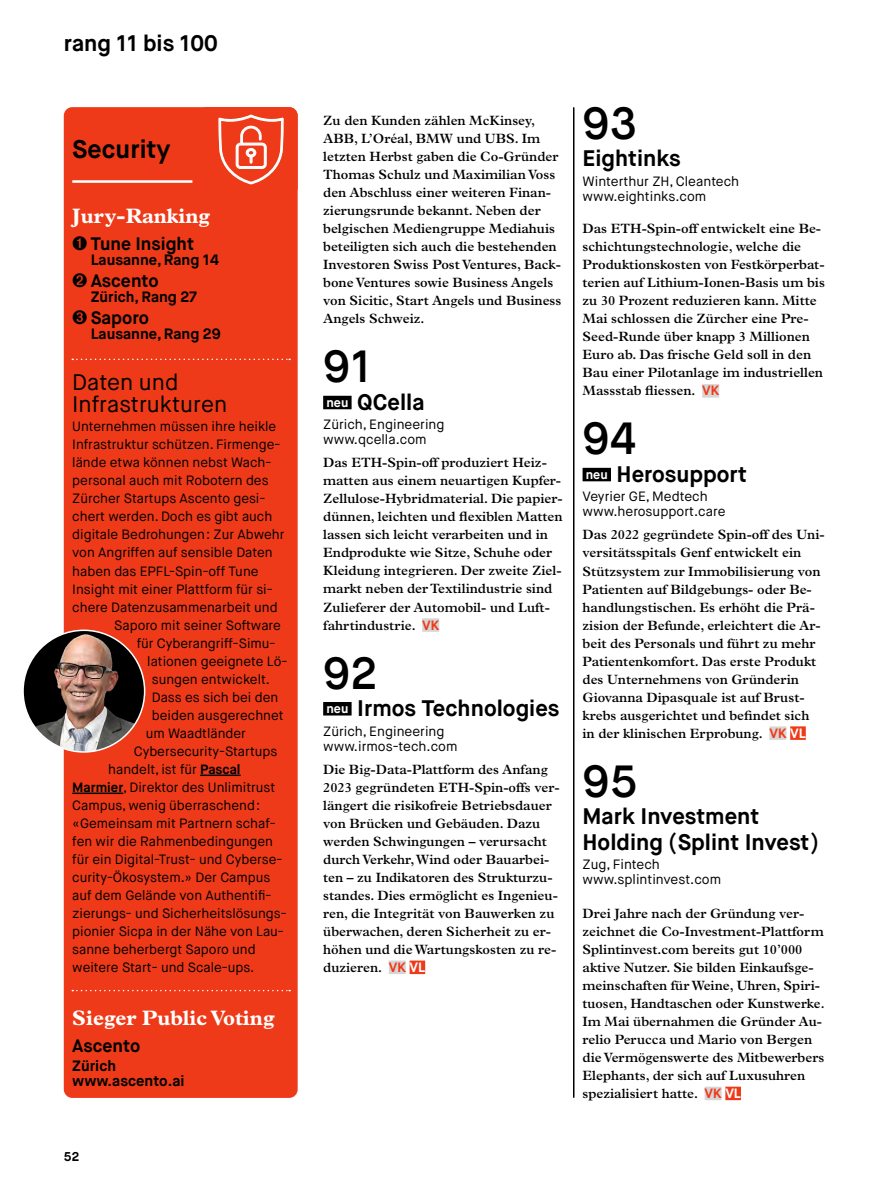
<style>
.page{position:relative;width:893px;height:1200px;background:#fff}
.page>*{position:absolute;margin:0;border:0;box-sizing:border-box;transform-origin:0 0}
.SU_Top100_Rang{font:600 45px "Maison Neue";color:#000}
.t1{font:700 25.5px "Maison Neue";color:#000}
.SU_Top100_Firma{font:700 22.5px/25.5px "Maison Neue";color:#000}
._500_GS_mit_Einzug_x{font:22.5px/22.5px "Maison Neue";color:#000}
.t2{font:700 21px "Plantin Std";color:#fff}
.t3{font:700 18px "Maison Neue";color:#000}
.t4{font:700 15px/15px "Maison Neue";color:#000}
._500_GS_mit_Einzug_x-2{font:600 13.5px/18px "Plantin Std";color:#000}
._500_GS_mit_Einzug_x-3{font:13.5px "Maison Neue";color:#000}
.SU_Top100_Adresse{font:13.5px "Maison Neue";color:#000}
.t5{font:700 12.75px "Maison Neue";color:#000}
.s1{font-weight:700}
.s2{font-size:12.75px;color:#fff}
.s3{font-family:"Maison Neue";font-weight:700;color:#ee3a18}
.s4{font-family:"Maison Neue";font-weight:700;color:#fff}
</style>
<div class="page">
<hr style="left:573px;top:107px;width:1px;height:990px;background:#000">
<div style="left:64px;top:107px;width:234px;height:990px;background:#ee3a18;border-radius:9px"></div>
<hr style="left:200px;top:774px;width:41px;height:1px;background:#000">
<hr style="left:72px;top:792px;width:51px;height:1px;background:#000">
<svg style="left:218px;top:107px;width:80px;height:82px"></svg>
<hr style="left:72px;top:180px;width:120px;height:3px;background:#fff">
<svg style="left:72px;top:358px;width:218px;height:2px"></svg>
<svg style="left:72px;top:989px;width:218px;height:2px"></svg>
<div style="left:323px;top:395px;width:29px;height:14px;background:#000"></div>
<div style="left:422px;top:618px;width:17px;height:13px;background:#d7d6d7"></div>
<div style="left:323px;top:701px;width:29px;height:14px;background:#000"></div>
<div style="left:389px;top:960px;width:17px;height:13px;background:#d7d6d7"></div>
<div style="left:410px;top:960px;width:15px;height:13px;background:#ee3a18"></div>
<div style="left:702px;top:384px;width:17px;height:13px;background:#d7d6d7"></div>
<div style="left:583px;top:467px;width:28px;height:14px;background:#000"></div>
<div style="left:769px;top:726px;width:17px;height:13px;background:#d7d6d7"></div>
<div style="left:790px;top:726px;width:16px;height:13px;background:#ee3a18"></div>
<div style="left:705px;top:1086px;width:17px;height:13px;background:#d7d6d7"></div>
<div style="left:725px;top:1086px;width:16px;height:13px;background:#ee3a18"></div>
<img style="left:23px;top:630px;width:122px;height:121px;border-radius:61px">
<div style="left:22px;top:629px;width:123px;height:123px;border:2px solid #fff;border-radius:50%"></div>
<p class="SU_Top100_Firma" style="left:64px;top:31px;width:155px">rang 11 bis 100</p>
<p class="t1" style="left:72px;top:132px;width:100px">Security</p>
<p class="t2" style="left:72px;top:203px;width:139px">Jury-Ranking</p>
<p class="t3" style="left:72px;top:232px;width:123px">➊ Tune Insight</p>
<p class="t4" style="left:91px;top:252px;width:130px">Lausanne, Rang 14</p>
<p class="t3" style="left:72px;top:269px;width:88px">➋ Ascento</p>
<p class="t4" style="left:91px;top:289px;width:108px">Zürich, Rang 27</p>
<p class="t3" style="left:72px;top:306px;width:78px">➌ Saporo</p>
<p class="t4" style="left:91px;top:326px;width:132px">Lausanne, Rang 29</p>
<p class="_500_GS_mit_Einzug_x" style="left:72px;top:371px;width:156px">Daten und<br>Infrastrukturen</p>
<p class="_500_GS_mit_Einzug_x-3" style="left:72px;top:418px;width:206px">Unternehmen müssen ihre heikle</p>
<p class="_500_GS_mit_Einzug_x-3" style="left:72px;top:436px;width:210px">Infrastruktur schützen. Firmenge-</p>
<p class="_500_GS_mit_Einzug_x-3" style="left:72px;top:454px;width:201px">lände etwa können nebst Wach-</p>
<p class="_500_GS_mit_Einzug_x-3" style="left:72px;top:472px;width:198px">personal auch mit Robotern des</p>
<p class="_500_GS_mit_Einzug_x-3" style="left:72px;top:490px;width:195px">Zürcher Startups Ascento gesi-</p>
<p class="_500_GS_mit_Einzug_x-3" style="left:72px;top:508px;width:201px">chert werden. Doch es gibt auch</p>
<p class="_500_GS_mit_Einzug_x-3" style="left:72px;top:526px;width:214px">digitale Bedrohungen: Zur Abwehr</p>
<p class="_500_GS_mit_Einzug_x-3" style="left:72px;top:544px;width:202px">von Angriffen auf sensible Daten</p>
<p class="_500_GS_mit_Einzug_x-3" style="left:72px;top:562px;width:188px">haben das EPFL-Spin-off Tune</p>
<p class="_500_GS_mit_Einzug_x-3" style="left:72px;top:580px;width:202px">Insight mit einer Plattform für si-</p>
<p class="_500_GS_mit_Einzug_x-3" style="left:72px;top:598px;width:207px">chere Datenzusammenarbeit und</p>
<p class="_500_GS_mit_Einzug_x-3" style="left:114px;top:616px;width:168px">Saporo mit seiner Software</p>
<p class="_500_GS_mit_Einzug_x-3" style="left:137px;top:634px;width:139px">für Cyberangriff-Simu-</p>
<p class="_500_GS_mit_Einzug_x-3" style="left:147px;top:652px;width:141px">lationen geeignete Lö-</p>
<p class="_500_GS_mit_Einzug_x-3" style="left:152px;top:670px;width:120px">sungen entwickelt.</p>
<p class="_500_GS_mit_Einzug_x-3" style="left:152px;top:688px;width:128px">Dass es sich bei den</p>
<p class="_500_GS_mit_Einzug_x-3" style="left:152px;top:706px;width:133px">beiden ausgerechnet</p>
<p class="_500_GS_mit_Einzug_x-3" style="left:146px;top:724px;width:102px">um Waadtländer</p>
<p class="_500_GS_mit_Einzug_x-3" style="left:134px;top:742px;width:145px">Cybersecurity-Startups</p>
<p class="_500_GS_mit_Einzug_x-3" style="left:108px;top:760px;width:134px">handelt, ist für <span class="s1">Pascal</span></p>
<p class="_500_GS_mit_Einzug_x-3" style="left:72px;top:778px;width:204px"><span class="s1">Marmier</span>, Direktor des Unlimitrust</p>
<p class="_500_GS_mit_Einzug_x-3" style="left:72px;top:796px;width:189px">Campus, wenig überraschend:</p>
<p class="_500_GS_mit_Einzug_x-3" style="left:72px;top:814px;width:205px">«Gemeinsam mit Partnern schaf-</p>
<p class="_500_GS_mit_Einzug_x-3" style="left:72px;top:832px;width:202px">fen wir die Rahmenbedingungen</p>
<p class="_500_GS_mit_Einzug_x-3" style="left:72px;top:850px;width:212px">für ein Digital-Trust- und Cyberse-</p>
<p class="_500_GS_mit_Einzug_x-3" style="left:72px;top:868px;width:200px">curity-Ökosystem.» Der Campus</p>
<p class="_500_GS_mit_Einzug_x-3" style="left:72px;top:886px;width:201px">auf dem Gelände von Authentifi-</p>
<p class="_500_GS_mit_Einzug_x-3" style="left:72px;top:904px;width:216px">zierungs- und Sicherheitslösungs-</p>
<p class="_500_GS_mit_Einzug_x-3" style="left:72px;top:922px;width:213px">pionier Sicpa in der Nähe von Lau-</p>
<p class="_500_GS_mit_Einzug_x-3" style="left:72px;top:940px;width:185px">sanne beherbergt Saporo und</p>
<p class="_500_GS_mit_Einzug_x-3" style="left:72px;top:958px;width:183px">weitere Start- und Scale-ups.</p>
<p class="t2" style="left:72px;top:1005px;width:204px">Sieger Public Voting</p>
<p class="t3" style="left:72px;top:1033px;width:70px">Ascento</p>
<p class="t4" style="left:72px;top:1057px;width:114px">Zürich www.ascento.ai</p>
<p class="t5" style="left:64px;top:1148px;width:17px">52</p>
<p class="_500_GS_mit_Einzug_x-2" style="left:323px;top:112px;width:240px">Zu den Kunden zählen McKinsey, ABB, L’Oréal, BMW und UBS. Im letzten Herbst gaben die Co-Gründer Thomas Schulz und Maximilian Voss den Abschluss einer weiteren Finan&shy;zierungsrunde bekannt. Neben der belgischen Mediengruppe Mediahuis beteiligten sich auch die bestehenden Investoren Swiss Post Ventures, Back&shy;bone Ventures sowie Business Angels von Sicitic, Start Angels und Business Angels Schweiz.</p>
<p class="SU_Top100_Rang" style="left:323px;top:338px;width:50px">91</p>
<p class="SU_Top100_Firma" style="left:326px;top:389px;width:100px"><span class="s2">neu</span> QCella</p>
<p class="SU_Top100_Adresse" style="left:323px;top:416px;width:123px">Zürich, Engineering</p>
<p class="SU_Top100_Adresse" style="left:323px;top:431px;width:105px">www.qcella.com</p>
<p class="_500_GS_mit_Einzug_x-2" style="left:323px;top:453px;width:241px">Das ETH-Spin-off produziert Heiz&shy;matten aus einem neuartigen Kupfer-Zellulose-Hybridmaterial. Die papier&shy;dünnen, leichten und flexiblen Matten lassen sich leicht verarbeiten und in Endprodukte wie Sitze, Schuhe oder Kleidung integrieren. Der zweite Ziel&shy;markt neben der Textilindustrie sind Zulieferer der Automobil- und Luft&shy;fahrtindustrie. <span class="s3">VK</span></p>
<p class="SU_Top100_Rang" style="left:323px;top:644px;width:55px">92</p>
<p class="SU_Top100_Firma" style="left:326px;top:695px;width:235px"><span class="s2">neu</span> Irmos Technologies</p>
<p class="SU_Top100_Adresse" style="left:323px;top:722px;width:123px">Zürich, Engineering</p>
<p class="SU_Top100_Adresse" style="left:323px;top:737px;width:136px">www.irmos-tech.com</p>
<p class="_500_GS_mit_Einzug_x-2" style="left:323px;top:759px;width:238px">Die Big-Data-Plattform des Anfang 2023 gegründeten ETH-Spin-offs ver&shy;längert die risikofreie Betriebsdauer von Brücken und Gebäuden. Dazu werden Schwingungen – verursacht durch Verkehr, Wind oder Bauarbei&shy;ten – zu Indikatoren des Strukturzu&shy;standes. Dies ermöglicht es Ingenieu&shy;ren, die Integrität von Bauwerken zu überwachen, deren Sicherheit zu er&shy;höhen und die Wartungskosten zu re&shy;duzieren. <span class="s3">VK</span> <span class="s4">VL</span></p>
<p class="SU_Top100_Rang" style="left:583px;top:94px;width:56px">93</p>
<p class="SU_Top100_Firma" style="left:583px;top:146px;width:100px">Eightinks</p>
<p class="SU_Top100_Adresse" style="left:583px;top:172px;width:158px">Winterthur ZH, Cleantech</p>
<p class="SU_Top100_Adresse" style="left:583px;top:187px;width:125px">www.eightinks.com</p>
<p class="_500_GS_mit_Einzug_x-2" style="left:583px;top:219px;width:244px">Das ETH-Spin-off entwickelt eine Be&shy;schichtungstechnologie, welche die Produktionskosten von Festkörperbat&shy;terien auf Lithium-Ionen-Basis um bis zu 30 Prozent reduzieren kann. Mitte Mai schlossen die Zürcher eine Pre-Seed-Runde über knapp 3 Millionen Euro ab. Das frische Geld soll in den Bau einer Pilotanlage im industriellen Massstab fliessen. <span class="s3">VK</span></p>
<p class="SU_Top100_Rang" style="left:583px;top:410px;width:55px">94</p>
<p class="SU_Top100_Firma" style="left:586px;top:461px;width:163px"><span class="s2">neu</span> Herosupport</p>
<p class="SU_Top100_Adresse" style="left:583px;top:488px;width:127px">Veyrier GE, Medtech</p>
<p class="SU_Top100_Adresse" style="left:583px;top:503px;width:145px">www.herosupport.care</p>
<p class="_500_GS_mit_Einzug_x-2" style="left:583px;top:525px;width:244px">Das 2022 gegründete Spin-off des Uni&shy;versitätsspitals Genf entwickelt ein Stützsystem zur Immobilisierung von Patienten auf Bildgebungs- oder Be&shy;handlungstischen. Es erhöht die Prä&shy;zision der Befunde, erleichtert die Ar&shy;beit des Personals und führt zu mehr Patientenkomfort. Das erste Produkt des Unternehmens von Gründerin Giovanna Dipasquale ist auf Brust&shy;krebs ausgerichtet und befindet sich in der klinischen Erprobung. <span class="s3">VK</span> <span class="s4">VL</span></p>
<p class="SU_Top100_Rang" style="left:583px;top:752px;width:56px">95</p>
<p class="SU_Top100_Firma" style="left:583px;top:803px;width:238px">Mark Investment<br>Holding (Splint Invest)</p>
<p class="SU_Top100_Adresse" style="left:583px;top:855px;width:79px">Zug, Fintech</p>
<p class="SU_Top100_Adresse" style="left:583px;top:870px;width:140px">www.splintinvest.com</p>
<p class="_500_GS_mit_Einzug_x-2" style="left:583px;top:903px;width:244px">Drei Jahre nach der Gründung ver&shy;zeichnet die Co-Investment-Plattform Splintinvest.com bereits gut 10’000 aktive Nutzer. Sie bilden Einkaufsge&shy;meinschaften für Weine, Uhren, Spiri&shy;tuosen, Handtaschen oder Kunstwerke.<br>Im Mai übernahmen die Gründer Au&shy;relio Perucca und Mario von Bergen die Vermögenswerte des Mitbewerbers Elephants, der sich auf Luxusuhren spezialisiert hatte. <span class="s3">VK</span> <span class="s4">VL</span></p>
</div>
